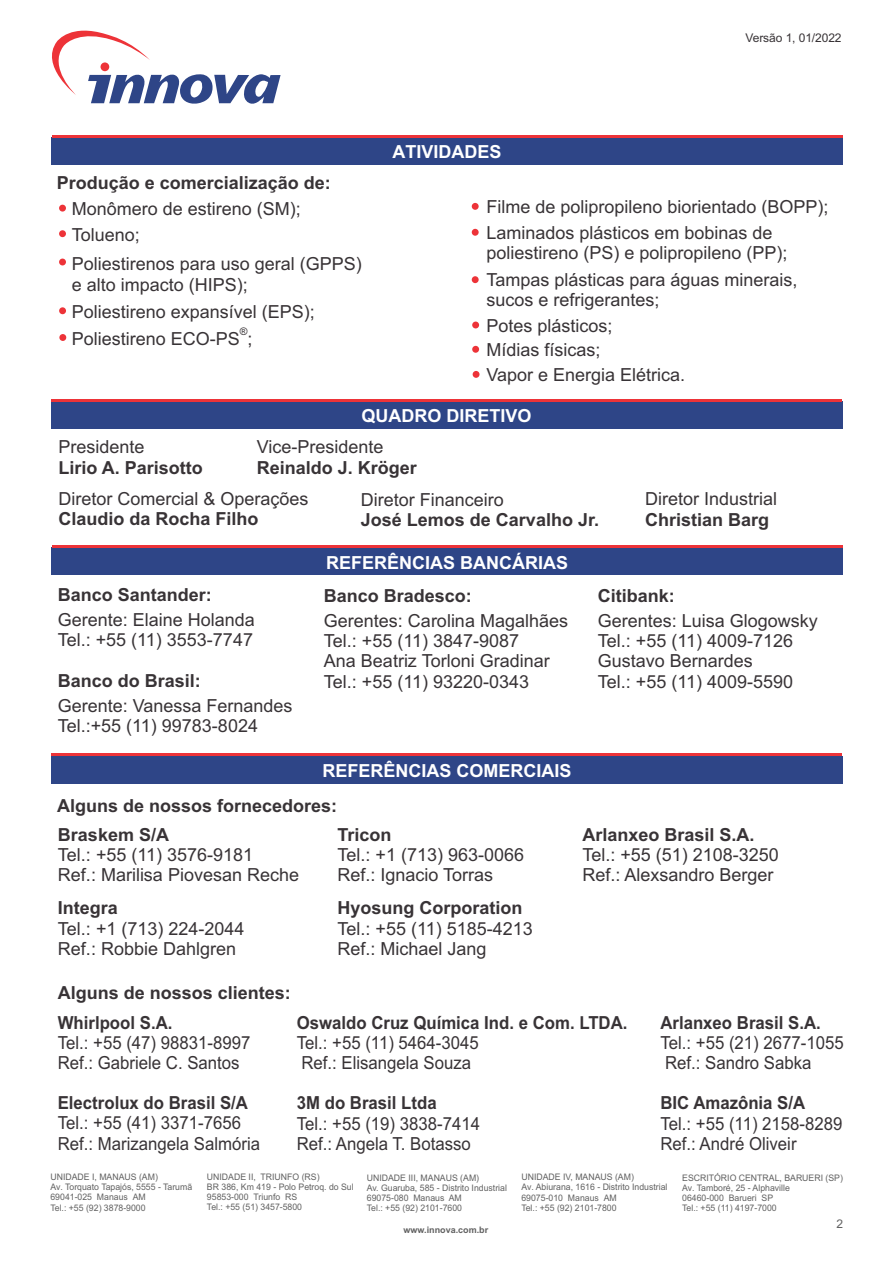
<style>
.page{position:relative;width:893px;height:1263px;background:#fff}
.page>*{position:absolute;margin:0;border:0;box-sizing:border-box;transform-origin:0 0}
.t1{font:18px/20.1px "Arial";color:#383336}
.t2{font:700 18px "Arial";color:#383336}
.t3{font:18px/20.1px "Arial";color:#383336;scale:.93 1}
.t4{font:700 18px "Arial";color:#383336;scale:.93 1}
.t5{font:700 18px "Arial";color:#fff}
.t6{font:12px "Arial";letter-spacing:-.01em;color:#383336}
.t7{font:12px "Arial";color:#616161}
.t8{font:10.5px "Arial";color:#383336}
.t9{font:9px/10.1px "Arial";color:#616161}
.t10{font:700 9px "Arial";color:#616161}
</style>
<div class="page">
<div style="left:51px;top:756px;width:791px;height:27px;background:#2e4587"></div>
<div style="left:52px;top:548px;width:790px;height:27px;background:#2e4587"></div>
<div style="left:51px;top:401px;width:791px;height:28px;background:#2e4587"></div>
<div style="left:52px;top:138px;width:791px;height:27px;background:#2e4587"></div>
<hr style="left:51px;top:754px;width:791px;height:2px;background:#ed3338">
<hr style="left:52px;top:545px;width:790px;height:3px;background:#ed3338">
<hr style="left:52px;top:399px;width:790px;height:2px;background:#ed3338">
<hr style="left:52px;top:135px;width:790px;height:3px;background:#ed3338">
<div style="left:59px;top:307px;width:7px;height:7px;background:#ed3338;border-radius:50%"></div>
<div style="left:59px;top:334px;width:7px;height:7px;background:#ed3338;border-radius:50%"></div>
<div style="left:59px;top:205px;width:7px;height:7px;background:#ed3338;border-radius:50%"></div>
<div style="left:472px;top:203px;width:7px;height:7px;background:#ed3338;border-radius:50%"></div>
<div style="left:59px;top:230px;width:7px;height:7px;background:#ed3338;border-radius:50%"></div>
<div style="left:472px;top:229px;width:7px;height:7px;background:#ed3338;border-radius:50%"></div>
<div style="left:59px;top:259px;width:7px;height:6px;background:#ed3338;border-radius:50%"></div>
<div style="left:472px;top:276px;width:7px;height:7px;background:#ed3338;border-radius:50%"></div>
<div style="left:472px;top:322px;width:7px;height:6px;background:#ed3338;border-radius:50%"></div>
<svg style="left:52px;top:30px;width:229px;height:74px"></svg>
<div style="left:101px;top:62px;width:8px;height:9px;background:#ed3338;border-radius:50%"></div>
<div style="left:472px;top:346px;width:7px;height:7px;background:#ed3338;border-radius:50%"></div>
<div style="left:473px;top:371px;width:6px;height:7px;background:#ed3338;border-radius:50%"></div>
<p class="t6" style="left:746px;top:33px;width:97px">Versão 1, 01/2022</p>
<p class="t2" style="left:57px;top:176px;width:276px">Produção e comercialização de:</p>
<p class="t1" style="left:72px;top:197px;width:231px;line-height:26.7px">Monômero de estireno (SM);<br>Tolueno;</p>
<p class="t1" style="left:72px;top:256px;width:292px">Poliestirenos para uso geral (GPPS) e alto impacto (HIPS);</p>
<p class="t1" style="left:72px;top:303px;width:245px">Poliestireno expansível (EPS);</p>
<p class="t8" style="left:240px;top:327px;width:9px">®</p>
<p class="t1" style="left:72px;top:330px;width:182px">Poliestireno ECO-PS ;</p>
<p class="t5" style="left:392px;top:145px;width:111px">ATIVIDADES</p>
<p class="t1" style="left:486px;top:196px;width:344px;line-height:25.3px">Filme de polipropileno biorientado (BOPP);<br>Laminados plásticos em bobinas de</p>
<p class="t1" style="left:486px;top:241px;width:313px;line-height:27px">poliestireno (PS) e polipropileno (PP);<br>Tampas plásticas para águas minerais,</p>
<p class="t1" style="left:486px;top:289px;width:200px;line-height:25px">sucos e refrigerantes;<br>Potes plásticos;<br>Mídias físicas;<br>Vapor e Energia Elétrica.</p>
<p class="t5" style="left:362px;top:408px;width:172px">QUADRO DIRETIVO</p>
<p class="t1" style="left:58px;top:439px;width:88px">Presidente</p>
<p class="t2" style="left:58px;top:460px;width:146px">Lirio A. Parisotto</p>
<p class="t1" style="left:58px;top:490px;width:252px">Diretor Comercial &amp; Operações</p>
<p class="t2" style="left:58px;top:512px;width:202px">Claudio da Rocha Filho</p>
<p class="t1" style="left:257px;top:439px;width:128px">Vice-Presidente</p>
<p class="t2" style="left:257px;top:460px;width:162px">Reinaldo J. Kröger</p>
<p class="t1" style="left:361px;top:491px;width:145px">Diretor Financeiro</p>
<p class="t2" style="left:361px;top:513px;width:240px">José Lemos de Carvalho Jr.</p>
<p class="t5" style="left:326px;top:556px;width:243px">REFERÊNCIAS BANCÁRIAS</p>
<p class="t1" style="left:645px;top:491px;width:134px">Diretor Industrial</p>
<p class="t2" style="left:645px;top:512px;width:126px">Christian Barg</p>
<p class="t2" style="left:58px;top:588px;width:156px">Banco Santander:</p>
<p class="t1" style="left:58px;top:612px;width:199px">Gerente: Elaine Holanda<br>Tel.: +55 (11) 3553-7747</p>
<p class="t2" style="left:58px;top:674px;width:145px">Banco do Brasil:</p>
<p class="t1" style="left:58px;top:697px;width:236px">Gerente: Vanessa Fernandes<br>Tel.:+55 (11) 99783-8024</p>
<p class="t2" style="left:324px;top:589px;width:150px">Banco Bradesco:</p>
<p class="t1" style="left:324px;top:612px;width:246px">Gerentes: Carolina Magalhães<br>Tel.: +55 (11) 3847-9087<br>Ana Beatriz Torloni Gradinar<br>Tel.: +55 (11) 93220-0343</p>
<p class="t5" style="left:322px;top:764px;width:251px">REFERÊNCIAS COMERCIAIS</p>
<p class="t2" style="left:57px;top:799px;width:282px">Alguns de nossos fornecedores:</p>
<p class="t2" style="left:58px;top:827px;width:113px">Braskem S/A</p>
<p class="t1" style="left:58px;top:846px;width:243px">Tel.: +55 (11) 3576-9181<br>Ref.: Marilisa Piovesan Reche</p>
<p class="t2" style="left:58px;top:901px;width:62px">Integra</p>
<p class="t1" style="left:58px;top:920px;width:188px">Tel.: +1 (713) 224-2044<br>Ref.: Robbie Dahlgren</p>
<p class="t2" style="left:58px;top:986px;width:235px">Alguns de nossos clientes:</p>
<p class="t2" style="left:338px;top:828px;width:56px">Tricon</p>
<p class="t1" style="left:338px;top:846px;width:188px">Tel.: +1 (713) 963-0066<br>Ref.: Ignacio Torras</p>
<p class="t2" style="left:338px;top:901px;width:187px">Hyosung Corporation</p>
<p class="t1" style="left:338px;top:920px;width:197px">Tel.: +55 (11) 5185-4213<br>Ref.: Michael Jang</p>
<p class="t2" style="left:598px;top:589px;width:79px">Citibank:</p>
<p class="t1" style="left:598px;top:612px;width:222px">Gerentes: Luisa Glogowsky<br>Tel.: +55 (11) 4009-7126<br>Gustavo Bernardes<br>Tel.: +55 (11) 4009-5590</p>
<p class="t2" style="left:582px;top:827px;width:174px">Arlanxeo Brasil S.A.</p>
<p class="t1" style="left:582px;top:846px;width:198px">Tel.: +55 (51) 2108-3250<br>Ref.: Alexsandro Berger</p>
<p class="t4" style="left:58px;top:1016px;width:125px">Whirlpool S.A.</p>
<p class="t3" style="left:58px;top:1034px;width:209px">Tel.: +55 (47) 98831-8997<br>Ref.: Gabriele C. Santos</p>
<p class="t4" style="left:58px;top:1096px;width:206px">Electrolux do Brasil S/A</p>
<p class="t3" style="left:58px;top:1115px;width:219px">Tel.: +55 (41) 3371-7656<br>Ref.: Marizangela Salmória</p>
<p class="t4" style="left:297px;top:1016px;width:357px">Oswaldo Cruz Química Ind. e Com. LTDA.</p>
<p class="t3" style="left:297px;top:1034px;width:197px">Tel.: +55 (11) 5464-3045<br>Ref.: Elisangela Souza</p>
<p class="t4" style="left:297px;top:1096px;width:152px">3M do Brasil Ltda</p>
<p class="t3" style="left:297px;top:1115px;width:199px">Tel.: +55 (19) 3838-7414<br>Ref.: Angela T. Botasso</p>
<p class="t4" style="left:660px;top:1016px;width:174px">Arlanxeo Brasil S.A.</p>
<p class="t3" style="left:660px;top:1034px;width:199px">Tel.: +55 (21) 2677-1055<br>Ref.: Sandro Sabka</p>
<p class="t4" style="left:660px;top:1096px;width:157px">BIC Amazônia S/A</p>
<p class="t3" style="left:660px;top:1115px;width:197px">Tel.: +55 (11) 2158-8289<br>Ref.: André Oliveir</p>
<p class="t9" style="left:207px;top:1173px;width:148px">UNIDADE II, TRIUNFO (RS)<br>BR 386, Km 419 Polo Petroq. do Sul<br>95853-000 Triunfo RS<br>Tel.: +55 (51) 3457-5800</p>
<p class="t9" style="left:50px;top:1173px;width:143px">UNIDADE I, MANAUS (AM)<br>Av. Torquato Tapajós, 5555 - Tarumã<br>69041-025 Manaus AM<br>Tel.: +55 (92) 3878-9000</p>
<p class="t9" style="left:521px;top:1173px;width:148px">UNIDADE IV, MANAUS (AM)<br>Av. Abiurana, 1616 - Distrito Industrial<br>69075-010 Manaus AM<br>Tel.: +55 (92) 2101-7800</p>
<p class="t9" style="left:367px;top:1173px;width:142px">UNIDADE III, MANAUS (AM)<br>Av. Guaruba, 585 - Distrito Industrial<br>69075-080 Manaus AM<br>Tel.: +55 (92) 2101-7600</p>
<p class="t9" style="left:273px;top:1183px;width:4px">-</p>
<p class="t10" style="left:403px;top:1226px;width:86px">www.innova.com.br</p>
<p class="t9" style="left:682px;top:1173px;width:162px">ESCRITÓRIO CENTRAL, BARUERI (SP)<br>Av. Tamboré, 25 - Alphaville<br>06460-000 Barueri SP<br>Tel.: +55 (11) 4197-7000</p>
<p class="t7" style="left:837px;top:1219px;width:8px">2</p>
</div>
